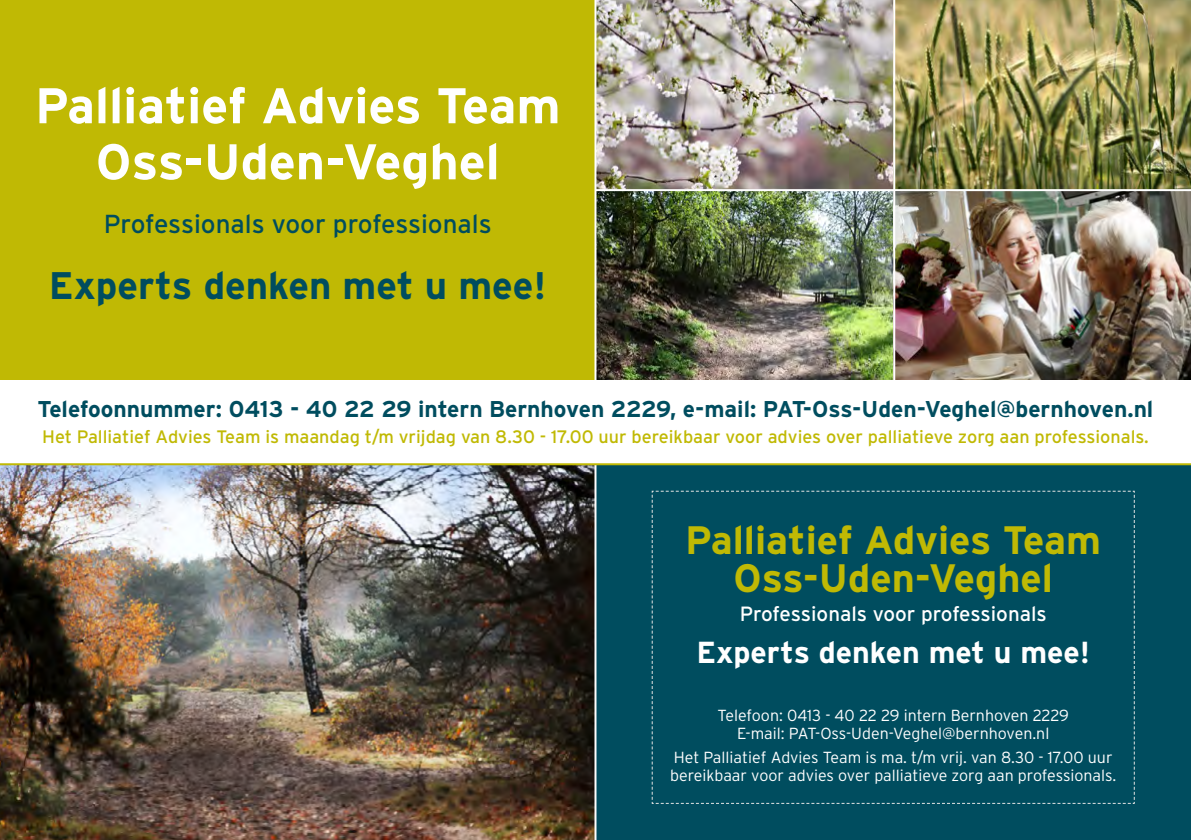
<style>
.page{position:relative;width:1191px;height:840px;background:#fff}
.page>*{position:absolute;margin:0;border:0;box-sizing:border-box;transform-origin:0 0}
.t1{font:700 50px/56px "Interstate";color:#fff;text-align:center}
.t2{font:700 39.6px/38px "Interstate";color:#c0b904;text-align:center}
.t3{font:700 38.4px "Interstate";color:#004d5f}
.t4{font:700 30.4px "Interstate";color:#fff}
.t5{font:26px "Interstate";color:#004d5f}
.t6{font:700 22.8px "Interstate";color:#004d5f}
.t7{font:20.6px "Interstate";color:#fff}
.t8{font:18px "Interstate";color:#c0b904}
.t9{font:300 16px/18px "Interstate";color:#fff;text-align:center}
</style>
<div class="page">
<div style="left:0;top:0;width:595px;height:389px;background:#c0b904"></div>
<div style="left:587px;top:441px;width:604px;height:398px;background:#004d5f"></div>
<img style="left:596px;top:0;width:595px;height:380px">
<img style="left:0;top:465px;width:594px;height:374px">
<div style="left:0;top:380px;width:1191px;height:84px;background:#fff"></div>
<hr style="left:594px;top:454px;width:2px;height:385px;background:#fff">
<hr style="left:594px;top:0;width:2px;height:383px;background:#fff">
<hr style="left:893px;top:0;width:2px;height:383px;background:#fff">
<hr style="left:595px;top:189px;width:596px;height:2px;background:#fff">
<hr style="left:0;top:463px;width:1191px;height:2px;background:#c0b904">
<svg style="left:651px;top:490px;width:484px;height:313px"></svg>
<h1 class="t1" style="left:35px;top:77px;width:527px">Palliatief Advies Team<br>Oss-Uden-Veghel</h1>
<h3 class="t5" style="left:104px;top:209px;width:390px">Professionals voor professionals</h3>
<h3 class="t3" style="left:49px;top:264px;width:499px">Experts denken met u mee!</h3>
<h3 class="t6" style="left:38px;top:396px;width:1117px">Telefoonnummer: 0413 - 40 22 29 intern Bernhoven 2229, e-mail: PAT-Oss-Uden-Veghel@bernhoven.nl</h3>
<p class="t8" style="left:42px;top:426px;width:1108px">Het Palliatief Advies Team is maandag t/m vrijdag van 8.30 - 17.00 uur bereikbaar voor advies over palliatieve zorg aan professionals.</p>
<h2 class="t2" style="left:685px;top:521px;width:417px">Palliatief Advies Team<br>Oss-Uden-Veghel</h2>
<p class="t7" style="left:739px;top:601px;width:309px">Professionals voor professionals</p>
<h3 class="t4" style="left:696px;top:634px;width:395px">Experts denken met u mee!</h3>
<p class="t9" style="left:717px;top:705px;width:353px">Telefoon: 0413 - 40 22 29 intern Bernhoven 2229<br>E-mail: PAT-Oss-Uden-Veghel@bernhoven.nl</p>
<p class="t9" style="left:670px;top:747px;width:448px;text-align:left">Het Palliatief Advies Team is ma. t/m vrij. van 8.30 - 17.00 uur bereikbaar voor advies over palliatieve zorg aan professionals.</p>
</div>
